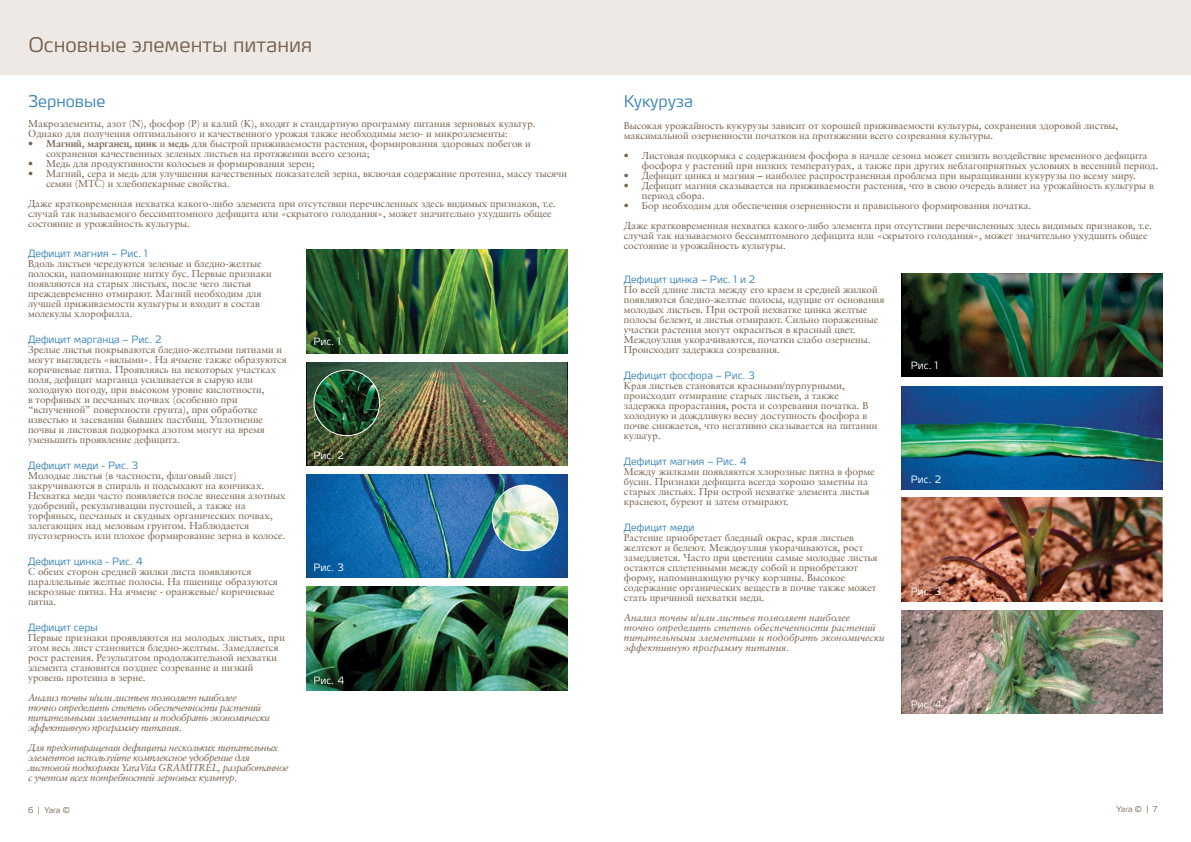
<style>
.page{position:relative;width:1191px;height:842px;background:#fff}
.page>*{position:absolute;margin:0;border:0;box-sizing:border-box;transform-origin:0 0}
.t1{font:300 20px "Max Pro";color:#77634f}
.t2{font:300 16px "Max Pro";color:#3a84b6}
.t3{font:10px/10px "Sabon LTCYR";color:#77624f}
.t4{font:italic 10px/10px "Sabon LTCYR";letter-spacing:-.04em;color:#77624f}
.t5{font:300 10px "Max Pro";color:#3a84b6}
.t6{font:italic 10px/10px "Sabon LTCYR";color:#77624f}
.t7{font:300 10px "Max Pro";color:#fff}
.t8{font:300 8px "Max Pro";letter-spacing:-.015em;color:#7c6a55}
.s1{font-weight:700}
.s2{font-family:"Yara Max LF"}
</style>
<div class="page">
<div style="left:0;top:0;width:1191px;height:75px;background:#efe9e5"></div>
<img style="left:306px;top:587px;width:261px;height:103px">
<img style="left:306px;top:474px;width:261px;height:104px">
<img style="left:306px;top:362px;width:261px;height:103px">
<img style="left:306px;top:250px;width:261px;height:103px">
<img style="left:314px;top:370px;width:65px;height:66px;border-radius:33px">
<div style="left:313px;top:370px;width:67px;height:66px;border:1px solid #fff;border-radius:50%"></div>
<img style="left:492px;top:485px;width:66px;height:66px;border-radius:33px">
<div style="left:492px;top:485px;width:66px;height:66px;border:1px solid #fff;border-radius:50%"></div>
<img style="left:901px;top:274px;width:261px;height:103px">
<img style="left:901px;top:498px;width:261px;height:104px">
<img style="left:901px;top:611px;width:261px;height:103px">
<img style="left:901px;top:386px;width:261px;height:103px">
<h1 class="t1" style="left:28px;top:28px;width:285px">Основные элементы питания</h1>
<h2 class="t2" style="left:28px;top:88px;width:79px">Зерновые</h2>
<p class="t3" style="left:28px;top:119px;width:509px">Макроэлементы, азот (N), фосфор (P) и калий (K), входят в стандартную программу питания зерновых культур.<br>Однако для получения оптимального и качественного урожая также необходимы мезо- и микроэлементы:</p>
<p class="t3" style="left:46px;top:139px;width:486px;text-indent:-18px"><span class="s1">• Магний, марганец, цинк</span> и <span class="s1">медь</span> для быстрой приживаемости растения, формирования здоровых побегов и сохранения качественных зеленых листьев на протяжении всего сезона;</p>
<p class="t3" style="left:28px;top:159px;width:288px">• Медь для продуктивности колосьев и формирования зерен;</p>
<p class="t3" style="left:46px;top:169px;width:522px;text-indent:-18px">• Магний, сера и медь для улучшения качественных показателей зерна, включая содержание протеина, массу тысячи семян (МТС) и хлебопекарные свойства.</p>
<p class="t3" style="left:28px;top:199px;width:529px">Даже кратковременная нехватка какого-либо элемента при отсутствии перечисленных здесь видимых признаков, т.е. случай так называемого бессимптомного дефицита или «скрытого голодания», может значительно ухудшить общее состояние и урожайность культуры.</p>
<p class="t5" style="left:28px;top:245px;width:121px">Дефицит магния – Рис. 1</p>
<p class="t3" style="left:28px;top:259px;width:245px">Вдоль листьев чередуются зеленые и бледно-желтые полоски, напоминающие нитку бус. Первые признаки появляются на старых листьях, после чего листья преждевременно отмирают. Магний необходим для лучшей приживаемости культуры и входит в состав молекулы хлорофилла.</p>
<p class="t5" style="left:28px;top:331px;width:135px">Дефицит марганца – Рис. 2</p>
<p class="t3" style="left:28px;top:345px;width:260px">Зрелые листья покрываются бледно-желтыми пятнами и могут выглядеть «вялыми». На ячмене также образуются коричневые пятна. Проявляясь на некоторых участках поля, дефицит марганца усиливается в сырую или холодную погоду, при высоком уровне кислотности,<br>в торфяных и песчаных почвах (особенно при “вспученной” поверхности грунта), при обработке известью и засевании бывших пастбищ. Уплотнение почвы и листовая подкормка азотом могут на время уменьшить проявление дефицита.</p>
<p class="t5" style="left:28px;top:457px;width:112px">Дефицит меди - Рис. 3</p>
<p class="t3" style="left:28px;top:471px;width:259px">Молодые листья (в частности, флаговый лист) закручиваются в спираль и подсыхают на кончиках.<br>Нехватка меди часто появляется после внесения азотных удобрений, рекультивации пустошей, а также на торфяных, песчаных и скудных органических почвах, залегающих над меловым грунтом. Наблюдается пустозерность или плохое формирование зерна в колосе.</p>
<p class="t5" style="left:28px;top:553px;width:116px">Дефицит цинка - Рис. 4</p>
<p class="t3" style="left:28px;top:567px;width:251px">С обеих сторон средней жилки листа появляются параллельные желтые полосы. На пшенице образуются некрозные пятна. На ячмене - оранжевые/ коричневые пятна.</p>
<p class="t5" style="left:28px;top:619px;width:71px">Дефицит серы</p>
<p class="t3" style="left:28px;top:633px;width:258px">Первые признаки проявляются на молодых листьях, при этом весь лист становится бледно-желтым. Замедляется рост растения. Результатом продолжительной нехватки элемента становится позднее созревание и низкий уровень протеина в зерне.</p>
<p class="t4" style="left:28px;top:693px;width:243px">Анализ почвы и/или листьев позволяет наиболее<br>точно определить степень обеспеченности растений питательными элементами и подобрать экономически эффективную программу питания.</p>
<p class="t4" style="left:28px;top:743px;width:262px">Для предотвращения дефицита нескольких питательных элементов используйте комплексное удобрение для листовой подкормки YaraVita GRAMITREL, разработанное с учетом всех потребностей зерновых культур.</p>
<p class="t8" style="left:28px;top:803px;width:43px">6 | Yara ©</p>
<p class="t7" style="left:313px;top:333px;width:29px">Рис. <span class="s2">1</span></p>
<p class="t7" style="left:313px;top:447px;width:32px">Рис. <span class="s2">2</span></p>
<p class="t7" style="left:313px;top:559px;width:32px">Рис. <span class="s2">3</span></p>
<p class="t7" style="left:313px;top:672px;width:33px">Рис. <span class="s2">4</span></p>
<h2 class="t2" style="left:624px;top:88px;width:71px">Кукуруза</h2>
<p class="t3" style="left:624px;top:121px;width:496px">Высокая урожайность кукурузы зависит от хорошей приживаемости культуры, сохранения здоровой листвы, максимальной озерненности початков на протяжении всего созревания культуры.</p>
<p class="t3" style="left:642px;top:151px;width:518px;text-indent:-18px">• Листовая подкормка с содержанием фосфора в начале сезона может снизить воздействие временного дефицита фосфора у растений при низких температурах, а также при других неблагоприятных условиях в весенний период.</p>
<p class="t3" style="left:624px;top:171px;width:513px">• Дефицит цинка и магния – наиболее распространенная проблема при выращивании кукурузы по всему миру.</p>
<p class="t3" style="left:642px;top:181px;width:513px;text-indent:-18px">• Дефицит магния сказывается на приживаемости растения, что в свою очередь влияет на урожайность культуры в период сбора.</p>
<p class="t3" style="left:624px;top:196px;width:529px;line-height:20px">• Бор необходим для обеспечения озерненности и правильного формирования початка.<br>Даже кратковременная нехватка какого-либо элемента при отсутствии перечисленных здесь видимых признаков, т.е.</p>
<p class="t3" style="left:624px;top:231px;width:525px">случай так называемого бессимптомного дефицита или «скрытого голодания», может значительно ухудшить общее состояние и урожайность культуры.</p>
<p class="t5" style="left:624px;top:271px;width:133px">Дефицит цинка – Рис. 1 и 2</p>
<p class="t3" style="left:624px;top:285px;width:262px">По всей длине листа между его краем и средней жилкой появляются бледно-желтые полосы, идущие от основания молодых листьев. При острой нехватке цинка желтые полосы белеют, и листья отмирают. Сильно пораженные участки растения могут окраситься в красный цвет.<br>Междоузлия укорачиваются, початки слабо озернены.<br>Происходит задержка созревания.</p>
<p class="t5" style="left:624px;top:367px;width:132px">Дефицит фосфора – Рис. 3</p>
<p class="t3" style="left:624px;top:381px;width:255px">Края листьев становятся красными/пурпурными, происходит отмирание старых листьев, а также задержка прорастания, роста и созревания початка. В холодную и дождливую весну доступность фосфора в почве снижается, что негативно сказывается на питании культур.</p>
<p class="t5" style="left:624px;top:453px;width:125px">Дефицит магния – Рис. 4</p>
<p class="t3" style="left:624px;top:467px;width:252px">Между жилками появляются хлорозные пятна в форме бусин. Признаки дефицита всегда хорошо заметны на старых листьях. При острой нехватке элемента листья краснеют, буреют и затем отмирают.</p>
<p class="t5" style="left:624px;top:519px;width:72px">Дефицит меди</p>
<p class="t3" style="left:624px;top:533px;width:255px">Растение приобретает бледный окрас, края листьев желтеют и белеют. Междоузлия укорачиваются, рост замедляется. Часто при цветении самые молодые листья остаются сплетенными между собой и приобретают форму, напоминающую ручку корзины. Высокое содержание органических веществ в почве также может стать причиной нехватки меди.</p>
<p class="t6" style="left:624px;top:613px;width:262px">Анализ почвы и/или листьев позволяет наиболее<br>точно определить степень обеспеченности растений питательными элементами и подобрать экономически эффективную программу питания.</p>
<p class="t7" style="left:910px;top:357px;width:29px">Рис. <span class="s2">1</span></p>
<p class="t7" style="left:910px;top:470px;width:32px">Рис. <span class="s2">2</span></p>
<p class="t7" style="left:910px;top:583px;width:32px">Рис. <span class="s2">3</span></p>
<p class="t7" style="left:910px;top:696px;width:33px">Рис. <span class="s2">4</span></p>
<p class="t8" style="left:1116px;top:802px;width:43px">Yara © | 7</p>
</div>
